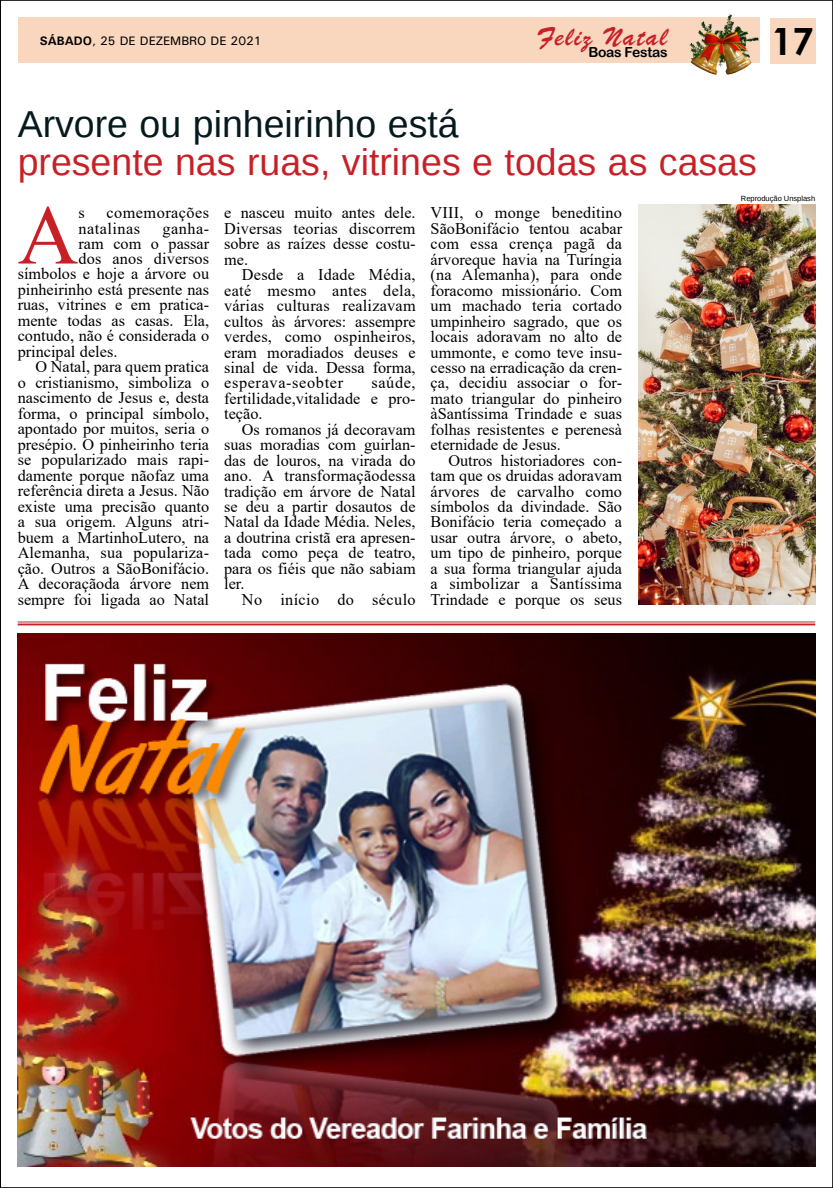
<style>
.page{position:relative;width:833px;height:1188px;background:#fff}
.page>*{position:absolute;margin:0;border:0;box-sizing:border-box;transform-origin:0 0}
.MATÉRIA{font:84.25px "Times New Roman";color:#c72127}
.TÍTULO{font:37.5px "Liberation Sans";color:#c72127}
.TÍTULO-2{font:37.5px "Liberation Sans";color:#051a1e}
.t1{font:700 37.5px "Century Gothic";color:#000}
.t2{font:25.62px "Brush Script Regular SWFTE";letter-spacing:.08em;color:#c72127}
.MATÉRIA-2{font:16.25px/15.4px "Times New Roman";color:#000;text-align:justify}
.MATÉRIA-3{font:16.25px/15px "Times New Roman";letter-spacing:.03em;color:#000}
.MATÉRIA-4{font:16.25px "Times New Roman";letter-spacing:.025em;color:#000}
.t3{font:13.88px "Arial Rounded MT Bold";letter-spacing:-.02em;color:#000101}
.t4{font:12.25px "Univers";color:#000}
.CRÉDITO_FOTO{font:7.5px "Liberation Sans";color:#000}
.s1{font-weight:700}
</style>
<div class="page">
<div style="left:770px;top:18px;width:45px;height:45px;background:#f9d6be"></div>
<div style="left:18px;top:18px;width:741px;height:45px;background:#f9d6be"></div>
<img style="left:685px;top:14px;width:74px;height:61px">
<img style="left:18px;top:633px;width:797px;height:532px">
<img style="left:639px;top:204px;width:176px;height:400px">
<hr style="left:18px;top:621px;width:797px;height:1px;background:#c72127">
<hr style="left:18px;top:623px;width:797px;height:2px;background:#c72127">
<p class="t4" style="left:40px;top:33px;width:223px"><span class="s1">SÁBADO</span>, 25 DE DEZEMBRO DE 2021</p>
<p class="t2" style="left:537px;top:21px;width:132px">Feliz Natal</p>
<p class="t3" style="left:588px;top:44px;width:81px">Boas Festas</p>
<p class="t1" style="left:771px;top:13px;width:43px">17</p>
<p class="TÍTULO-2" style="left:18px;top:103px;width:442px">Arvore ou pinheirinho está</p>
<p class="TÍTULO" style="left:18px;top:141px;width:740px">presente nas ruas, vitrines e todas as casas</p>
<p class="MATÉRIA" style="left:18px;top:176px;width:62px">A</p>
<p class="MATÉRIA-2" style="left:79px;top:205px;width:8px">s</p>
<p class="CRÉDITO_FOTO" style="left:741px;top:194px;width:76px">Reprodução Unsplash</p>
<p class="MATÉRIA-2" style="left:224px;top:205px;width:193px">e nasceu muito antes dele.<br>Diversas teorias discorrem sobre as raízes desse costu&shy;me.</p>
<p class="MATÉRIA-2" style="left:224px;top:266px;width:193px;text-indent:18px">Desde a Idade Média, eaté mesmo antes dela, várias culturas realizavam cultos às árvores: assempre verdes, como ospinheiros, eram moradiados deuses e sinal de vida. Dessa forma, esperava-seobter</p>
<p class="MATÉRIA-2" style="left:430px;top:205px;width:193px">VIII, o monge beneditino SãoBonifácio tentou acabar com essa crença pagã da árvoreque havia na Turíngia (na Alemanha), para onde foracomo missionário. Com um machado teria cortado umpinheiro sagrado, que os locais adoravam no alto de ummonte, e como teve insu&shy;cesso na erradicação da cren&shy;ça, decidiu associar o for&shy;mato triangular do pinheiro àSantíssima Trindade e suas folhas resistentes e perenesà eternidade de Jesus.</p>
<p class="MATÉRIA-2" style="left:430px;top:452px;width:193px;text-indent:18px">Outros historiadores con&shy;tam que os druidas adoravam árvores de carvalho como símbolos da divindade. São Bonifácio teria começado a usar outra árvore, o abeto, um tipo de pinheiro, porque a sua forma triangular ajuda a simbolizar a Santíssima Trindade e porque os seus</p>
<p class="MATÉRIA-3" style="left:79px;top:205px;width:132px;text-indent:28px">comemorações natalinas</p>
<p class="MATÉRIA-2" style="left:163px;top:220px;width:48px">ganha-</p>
<p class="MATÉRIA-2" style="left:79px;top:235px;width:132px">ram com o passar</p>
<p class="MATÉRIA-2" style="left:79px;top:250px;width:132px">dos anos diversos</p>
<p class="MATÉRIA-2" style="left:18px;top:265px;width:193px">símbolos e hoje a árvore ou</p>
<p class="MATÉRIA-2" style="left:18px;top:281px;width:193px">pinheirinho está presente nas</p>
<p class="MATÉRIA-2" style="left:18px;top:296px;width:193px">ruas, vitrines e em pratica-</p>
<p class="MATÉRIA-2" style="left:18px;top:312px;width:193px">mente todas as casas. Ela,</p>
<p class="MATÉRIA-2" style="left:18px;top:327px;width:193px">contudo, não é considerada o</p>
<p class="MATÉRIA-2" style="left:18px;top:343px;width:101px">principal deles.</p>
<p class="MATÉRIA-2" style="left:18px;top:358px;width:193px;text-indent:18px">O Natal, para quem pratica o cristianismo, simboliza o nascimento de Jesus e, desta forma, o principal símbolo, apontado por muitos, seria o presépio. O pinheirinho teria se popularizado mais rapi&shy;damente porque nãofaz uma referência direta a Jesus. Não existe uma precisão quanto a sua origem. Alguns atri&shy;buem a MartinhoLutero, na Alemanha, sua populariza&shy;ção. Outros a SãoBonifácio.<br>A decoraçãoda árvore nem sempre foi ligada ao Natal</p>
<p class="MATÉRIA-2" style="left:224px;top:374px;width:193px;text-indent:147px">saúde, fertilidade,vitalidade e pro&shy;teção.</p>
<p class="MATÉRIA-2" style="left:224px;top:421px;width:193px;text-indent:18px">Os romanos já decoravam suas moradias com guirlan&shy;das de louros, na virada do ano. A transformaçãodessa tradição em árvore de Natal se deu a partir dosautos de Natal da Idade Média. Neles, a doutrina cristã era apresen&shy;tada como peça de teatro, para os fiéis que não sabiam ler.</p>
<p class="MATÉRIA-4" style="left:242px;top:587px;width:175px">No início do século</p>
</div>
